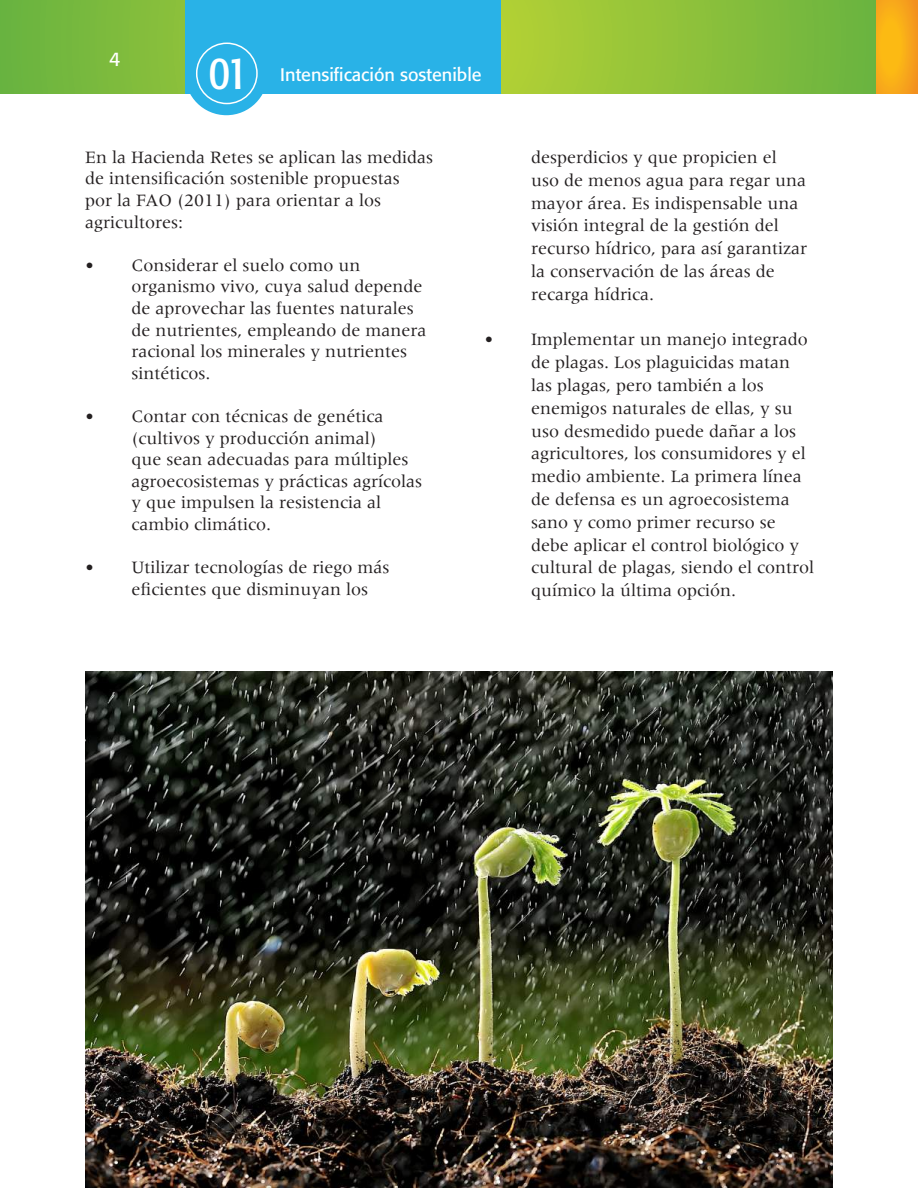
<style>
.page{position:relative;width:918px;height:1188px;background:#fff}
.page>*{position:absolute;margin:0;border:0;box-sizing:border-box;transform-origin:0 0}
.t1{font:condensed 46.5px "Formata";color:#fff}
.t2{font:19.5px "Formata";color:#fff}
.t3{font:18px/22.8px "Meridien";color:#231f20}
.t4{font:18px "Formata";color:#fff}
</style>
<div class="page">
<svg style="left:0;top:0;width:877px;height:94px"></svg>
<div style="left:185px;top:0;width:315px;height:94px;background:#29b2e7"></div>
<svg style="left:877px;top:0;width:41px;height:94px"></svg>
<div style="left:185px;top:32px;width:83px;height:83px;background:#29b2e7;border-radius:50%"></div>
<div style="left:196px;top:43px;width:62px;height:61px;border:2px solid #fff;border-radius:50%"></div>
<img style="left:85px;top:672px;width:748px;height:516px">
<p class="t2" style="left:109px;top:47px;width:13px">4</p>
<h1 class="t1" style="left:209px;top:45px;width:41px">01</h1>
<p class="t4" style="left:280px;top:63px;width:203px">Intensificación sostenible</p>
<p class="t3" style="left:85px;top:146px;width:350px;line-height:21.6px">En la Hacienda Retes se aplican las medidas de intensificación sostenible propuestas<br>por la FAO (2011) para orientar a los agricultores:</p>
<p class="t3" style="left:132px;top:254px;width:297px;line-height:21.6px;text-indent:-46px">• Considerar el suelo como un organismo vivo, cuya salud depende de aprovechar las fuentes naturales de nutrientes, empleando de manera racional los minerales y nutrientes sintéticos.</p>
<p class="t3" style="left:132px;top:405px;width:292px;line-height:21.6px;text-indent:-46px">• Contar con técnicas de genética (cultivos y producción animal)<br>que sean adecuadas para múltiples agroecosistemas y prácticas agrícolas y que impulsen la resistencia al cambio climático.</p>
<p class="t3" style="left:132px;top:557px;width:260px;line-height:21.6px;text-indent:-46px">• Utilizar tecnologías de riego más eficientes que disminuyan los</p>
<p class="t3" style="left:531px;top:146px;width:278px">desperdicios y que propicien el uso de menos agua para regar una mayor área. Es indispensable una visión integral de la gestión del recurso hídrico, para así garantizar la conservación de las áreas de recarga hídrica.</p>
<p class="t3" style="left:531px;top:328px;width:285px;text-indent:-46px">• Implementar un manejo integrado de plagas. Los plaguicidas matan las plagas, pero también a los enemigos naturales de ellas, y su uso desmedido puede dañar a los agricultores, los consumidores y el medio ambiente. La primera línea de defensa es un agroecosistema sano y como primer recurso se debe aplicar el control biológico y cultural de plagas, siendo el control químico la última opción.</p>
</div>
